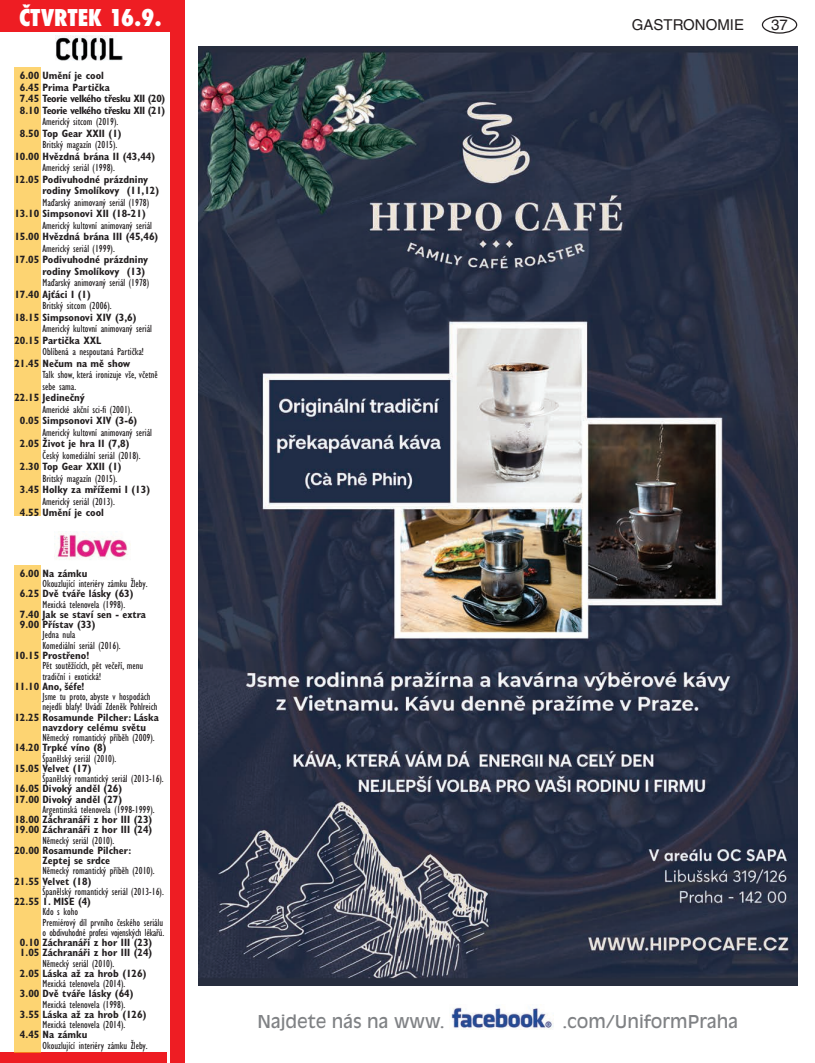
<style>
.page{position:relative;width:815px;height:1063px;background:#fff}
.page>*{position:absolute;margin:0;border:0;box-sizing:border-box;transform-origin:0 0}
.t1{font:800 condensed 22.5px "Futura";color:#fff}
.t2{font:17.5px "Antique Olive CE";color:#808285}
.t3{font:15px "Helvetica CE";color:#231f20}
.t4{font:condensed 10.62px/10.2px "Gill Sans CE";color:#231f20}
.t5{font:700 condensed 10.62px/10.2px "Gill Sans CE";color:#231f20}
.t6{font:700 condensed 10.62px/11.5px "Gill Sans CE";letter-spacing:-.04em;color:#231f20}
</style>
<div class="page">
<div style="left:762px;top:16px;width:35px;height:18px;border:1px solid #231f20;border-radius:50%"></div>
<img style="left:451px;top:1007px;width:103px;height:23px">
<img style="left:198px;top:46px;width:599px;height:939px">
<div style="left:0;top:0;width:184px;height:32px;background:#ee1d23"></div>
<img style="left:55px;top:36px;width:67px;height:25px">
<div style="left:170px;top:0;width:14px;height:1063px;background:#ee1d23"></div>
<div style="left:0;top:1052px;width:167px;height:11px;background:#ee1d23"></div>
<div style="left:14px;top:67px;width:27px;height:449px;background:#fdd472"></div>
<img style="left:55px;top:531px;width:75px;height:29px">
<div style="left:14px;top:565px;width:27px;height:487px;background:#fdd472"></div>
<h1 class="t1" style="left:19px;top:2px;width:144px">ČTVRTEK 16.9.</h1>
<p class="t6" style="left:20px;top:70px;width:147px">6.00 Umění je cool<br>6.45 Prima Partička<br>7.45 Teorie velkého třesku XII (20)<br>8.10 Teorie velkého třesku XII (21)</p>
<p class="t4" style="left:43px;top:116px;width:77px">Americký sitcom (2019).</p>
<p class="t5" style="left:20px;top:128px;width:103px">8.50 Top Gear XXII (1)</p>
<p class="t4" style="left:43px;top:139px;width:76px">Britský magazín (2015).</p>
<p class="t5" style="left:14px;top:151px;width:142px">10.00 Hvězdná brána II (43,44)</p>
<p class="t4" style="left:43px;top:162px;width:74px">Americký seriál (1998).</p>
<p class="t5" style="left:43px;top:173px;width:118px;line-height:11.5px;text-indent:-28px">12.05 Podivuhodné prázdniny rodiny Smolíkovy (11,12)</p>
<p class="t4" style="left:43px;top:197px;width:108px">Maďarský animovaný seriál (1978)</p>
<p class="t5" style="left:14px;top:208px;width:133px">13.10 Simpsonovi XII (18-21)</p>
<p class="t4" style="left:43px;top:220px;width:111px">Americký kultovní animovaný seriál</p>
<p class="t5" style="left:14px;top:231px;width:145px">15.00 Hvězdná brána III (45,46)</p>
<p class="t4" style="left:43px;top:243px;width:74px">Americký seriál (1999).</p>
<p class="t5" style="left:14px;top:254px;width:135px;line-height:11.5px;text-align:right">17.05 Podivuhodné prázdniny rodiny Smolíkovy (13)</p>
<p class="t4" style="left:43px;top:277px;width:108px">Maďarský animovaný seriál (1978)</p>
<p class="t5" style="left:14px;top:289px;width:78px">17.40 Ajťáci I (1)</p>
<p class="t4" style="left:43px;top:300px;width:71px">Britský sitcom (2006).</p>
<p class="t5" style="left:14px;top:312px;width:124px">18.15 Simpsonovi XIV (3,6)</p>
<p class="t4" style="left:43px;top:323px;width:111px">Americký kultovní animovaný seriál</p>
<p class="t5" style="left:14px;top:335px;width:88px">20.15 Partička XXL</p>
<p class="t4" style="left:42px;top:346px;width:103px">Oblíbená a nespoutaná Partička!</p>
<p class="t5" style="left:14px;top:358px;width:118px">21.45 Nečum na mě show</p>
<p class="t4" style="left:42px;top:369px;width:117px;line-height:11.5px">Talk show, která ironizuje vše, včetně sebe sama.</p>
<p class="t5" style="left:14px;top:392px;width:72px">22.15 Jedinečný</p>
<p class="t4" style="left:43px;top:404px;width:91px">Americké akční sci-fi (2001).</p>
<p class="t5" style="left:20px;top:415px;width:119px">0.05 Simpsonovi XIV (3-6)</p>
<p class="t4" style="left:43px;top:427px;width:111px">Americký kultovní animovaný seriál</p>
<p class="t5" style="left:20px;top:438px;width:111px">2.05 Život je hra II (7,8)</p>
<p class="t4" style="left:43px;top:450px;width:100px">Český komediální seriál (2018).</p>
<p class="t5" style="left:20px;top:461px;width:103px">2.30 Top Gear XXII (1)</p>
<p class="t4" style="left:43px;top:473px;width:76px">Britský magazín (2015).</p>
<p class="t5" style="left:20px;top:484px;width:132px">3.45 Holky za mřížemi I (13)</p>
<p class="t4" style="left:43px;top:496px;width:74px">Americký seriál (2013).</p>
<p class="t5" style="left:20px;top:507px;width:86px">4.55 Umění je cool</p>
<p class="t5" style="left:20px;top:568px;width:69px">6.00 Na zámku</p>
<p class="t4" style="left:42px;top:579px;width:107px">Okouzlující interiéry zámku Žleby.</p>
<p class="t5" style="left:20px;top:589px;width:115px">6.25 Dvě tváře lásky (63)</p>
<p class="t4" style="left:43px;top:599px;width:84px">Mexická telenovela (1998).</p>
<p class="t5" style="left:20px;top:609px;width:128px">7.40 Jak se staví sen - extra<br>9.00 Přístav (33)</p>
<p class="t4" style="left:42px;top:630px;width:80px">Jedna nula<br>Komediální seriál (2016).</p>
<p class="t5" style="left:14px;top:650px;width:76px">10.15 Prostřeno!</p>
<p class="t4" style="left:42px;top:661px;width:102px">Pět soutěžících, pět večeří, menu tradiční i exotická!</p>
<p class="t5" style="left:14px;top:681px;width:72px">11.10 Ano, šéfe!</p>
<p class="t4" style="left:42px;top:691px;width:117px">Jsme tu proto, abyste v hospodách nejedli blafy! Uvádí Zdeněk Pohlreich</p>
<p class="t5" style="left:43px;top:712px;width:118px;text-indent:-28px">12.25 Rosamunde Pilcher: Láska navzdory celému světu</p>
<p class="t4" style="left:43px;top:732px;width:114px">Německý romantický příběh (2009).</p>
<p class="t5" style="left:14px;top:743px;width:94px">14.20 Trpké víno (8)</p>
<p class="t4" style="left:43px;top:753px;width:75px">Španělský seriál (2010).</p>
<p class="t5" style="left:14px;top:763px;width:79px">15.05 Velvet (17)</p>
<p class="t4" style="left:43px;top:773px;width:123px">Španělský romantický seriál (2013-16).</p>
<p class="t5" style="left:14px;top:784px;width:109px">16.05 Divoký anděl (26)<br>17.00 Divoký anděl (27)</p>
<p class="t4" style="left:43px;top:804px;width:114px">Argentinská telenovela (1998-1999).</p>
<p class="t5" style="left:14px;top:814px;width:139px">18.00 Záchranáři z hor III (23)<br>19.00 Záchranáři z hor III (24)</p>
<p class="t4" style="left:43px;top:835px;width:73px">Německý seriál (2010).</p>
<p class="t5" style="left:43px;top:845px;width:90px;text-indent:-28px">20.00 Rosamunde Pilcher:<br>Zeptej se srdce</p>
<p class="t4" style="left:43px;top:866px;width:114px">Německý romantický příběh (2010).</p>
<p class="t5" style="left:14px;top:876px;width:79px">21.55 Velvet (18)</p>
<p class="t4" style="left:43px;top:886px;width:123px">Španělský romantický seriál (2013-16).</p>
<p class="t5" style="left:14px;top:896px;width:78px">22.55 1. MISE (4)</p>
<p class="t4" style="left:43px;top:907px;width:123px">Kdo s koho<br>Premiérový díl prvního českého seriálu o obdivuhodné profesi vojenských lékařů.</p>
<p class="t5" style="left:20px;top:937px;width:134px">0.10 Záchranáři z hor III (23)<br>1.05 Záchranáři z hor III (24)</p>
<p class="t4" style="left:43px;top:958px;width:73px">Německý seriál (2010).</p>
<p class="t5" style="left:20px;top:968px;width:128px">2.05 Láska až za hrob (126)</p>
<p class="t4" style="left:43px;top:978px;width:84px">Mexická telenovela (2014).</p>
<p class="t5" style="left:20px;top:989px;width:115px">3.00 Dvě tváře lásky (64)</p>
<p class="t4" style="left:43px;top:999px;width:84px">Mexická telenovela (1998).</p>
<p class="t5" style="left:20px;top:1009px;width:128px">3.55 Láska až za hrob (126)</p>
<p class="t4" style="left:43px;top:1019px;width:84px">Mexická telenovela (2014).</p>
<p class="t5" style="left:20px;top:1030px;width:69px">4.45 Na zámku</p>
<p class="t4" style="left:43px;top:1040px;width:107px">Okouzlující interiéry zámku Žleby.</p>
<h3 class="t3" style="left:632px;top:16px;width:114px">GASTRONOMIE</h3>
<h3 class="t3" style="left:771px;top:16px;width:18px">37</h3>
<h2 class="t2" style="left:257px;top:1012px;width:189px">Najdete nás na www.</h2>
<h2 class="t2" style="left:562px;top:1012px;width:177px">.com/UniformPraha</h2>
</div>
